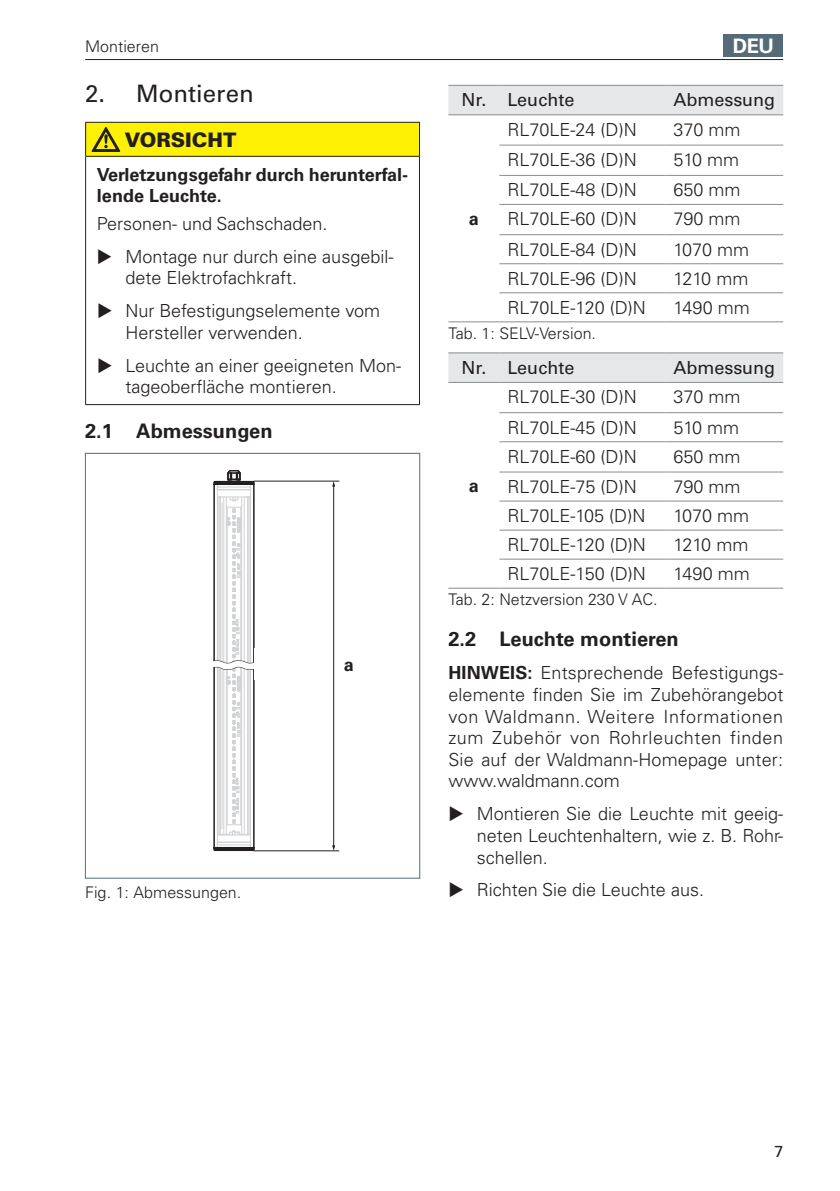
<style>
.page{position:relative;width:840px;height:1191px;background:#fff}
.page>*{position:absolute;margin:0;border:0;box-sizing:border-box;transform-origin:0 0}
.t1{font:24px "Univers LT Pro 55 Roman";color:#231f20}
.t2{font:700 20px "Univers LT Pro 65";color:#231f20}
.t3{font:900 20px "Univers LT Pro 75";color:#231f20}
.t4{font:700 20px "Univers LT Pro 65";color:#fff}
.t5{font:300 18px/21.6px "Univers LT Pro 45";color:#231f20}
.t6{font:700 18px/21.6px "Univers LT Pro 65";color:#231f20}
.t7{font:18px "Univers LT Pro 55 Roman";color:#231f20}
.t8{font:700 18px "Univers";color:#231f20}
.t9{font:300 16px "Univers LT Pro 45";color:#231f20}
.t10{font:16px "Univers LT Pro 55 Roman";color:#231f20}
.s1{font-family:"Univers LT Pro 65";font-weight:700}
</style>
<div class="page">
<hr style="left:85px;top:59px;width:697px;height:1px;background:#231f20">
<div style="left:723px;top:34px;width:59px;height:23px;background:#556c78"></div>
<div style="left:86px;top:122px;width:333px;height:34px;background:#fff103"></div>
<hr style="left:85px;top:122px;width:335px;height:1px;background:#231f20">
<hr style="left:85px;top:123px;width:1px;height:33px;background:#231f20">
<hr style="left:419px;top:123px;width:1px;height:33px;background:#231f20">
<hr style="left:85px;top:156px;width:335px;height:1px;background:#231f20">
<hr style="left:85px;top:157px;width:1px;height:247px;background:#231f20">
<hr style="left:419px;top:157px;width:1px;height:247px;background:#231f20">
<hr style="left:85px;top:404px;width:335px;height:1px;background:#231f20">
<svg style="left:91px;top:127px;width:29px;height:25px"></svg>
<hr style="left:221px;top:502px;width:1px;height:326px;background:#d1d2d4">
<hr style="left:247px;top:497px;width:1px;height:337px;background:#d1d2d4">
<hr style="left:248px;top:497px;width:1px;height:337px;background:#d1d2d4">
<hr style="left:249px;top:497px;width:1px;height:337px;background:#d1d2d4">
<hr style="left:241px;top:497px;width:1px;height:337px;background:#d1d2d4">
<hr style="left:220px;top:497px;width:1px;height:337px;background:#d1d2d4">
<hr style="left:219px;top:497px;width:1px;height:337px;background:#d1d2d4">
<hr style="left:226px;top:497px;width:1px;height:337px;background:#d1d2d4">
<hr style="left:250px;top:497px;width:1px;height:337px;background:#d1d2d4">
<hr style="left:217px;top:497px;width:1px;height:337px;background:#d1d2d4">
<hr style="left:244px;top:497px;width:1px;height:337px;background:#d1d2d4">
<hr style="left:223px;top:497px;width:1px;height:337px;background:#d1d2d4">
<svg style="left:213px;top:470px;width:41px;height:31px"></svg>
<hr style="left:213px;top:484px;width:2px;height:363px;background:#231f20">
<hr style="left:253px;top:484px;width:1px;height:363px;background:#231f20">
<svg style="left:213px;top:507px;width:42px;height:344px"></svg>
<div style="left:254px;top:648px;width:31px;height:31px;background:#fff"></div>
<hr style="left:333px;top:485px;width:1px;height:363px;background:#231f20">
<hr style="left:253px;top:850px;width:86px;height:1px;background:#231f20">
<hr style="left:253px;top:481px;width:86px;height:1px;background:#231f20">
<div style="left:85px;top:453px;width:335px;height:425px;border:1px solid #556c78"></div>
<div style="left:448px;top:86px;width:334px;height:28px;background:#e6e7e9"></div>
<hr style="left:448px;top:85px;width:51px;height:1px;background:#8a8c8f">
<hr style="left:499px;top:85px;width:166px;height:1px;background:#8a8c8f">
<hr style="left:665px;top:85px;width:117px;height:1px;background:#8a8c8f">
<hr style="left:665px;top:114px;width:117px;height:1px;background:#8a8c8f">
<hr style="left:499px;top:114px;width:166px;height:1px;background:#8a8c8f">
<hr style="left:499px;top:145px;width:166px;height:1px;background:#8a8c8f">
<hr style="left:499px;top:175px;width:166px;height:1px;background:#8a8c8f">
<hr style="left:499px;top:204px;width:166px;height:1px;background:#8a8c8f">
<hr style="left:499px;top:234px;width:166px;height:1px;background:#8a8c8f">
<hr style="left:499px;top:263px;width:166px;height:1px;background:#8a8c8f">
<hr style="left:499px;top:292px;width:166px;height:1px;background:#8a8c8f">
<hr style="left:499px;top:321px;width:166px;height:1px;background:#8a8c8f">
<hr style="left:448px;top:114px;width:51px;height:1px;background:#8a8c8f">
<hr style="left:665px;top:145px;width:117px;height:1px;background:#8a8c8f">
<hr style="left:665px;top:175px;width:117px;height:1px;background:#8a8c8f">
<hr style="left:665px;top:204px;width:117px;height:1px;background:#8a8c8f">
<hr style="left:665px;top:234px;width:117px;height:1px;background:#8a8c8f">
<hr style="left:665px;top:263px;width:117px;height:1px;background:#8a8c8f">
<hr style="left:665px;top:292px;width:117px;height:1px;background:#8a8c8f">
<hr style="left:665px;top:321px;width:117px;height:1px;background:#8a8c8f">
<hr style="left:448px;top:321px;width:51px;height:1px;background:#8a8c8f">
<div style="left:448px;top:353px;width:334px;height:29px;background:#e6e7e9"></div>
<hr style="left:448px;top:352px;width:51px;height:1px;background:#8a8c8f">
<hr style="left:499px;top:352px;width:166px;height:1px;background:#8a8c8f">
<hr style="left:665px;top:352px;width:117px;height:1px;background:#8a8c8f">
<hr style="left:665px;top:382px;width:117px;height:1px;background:#8a8c8f">
<hr style="left:499px;top:382px;width:166px;height:1px;background:#8a8c8f">
<hr style="left:499px;top:412px;width:166px;height:1px;background:#8a8c8f">
<hr style="left:499px;top:441px;width:166px;height:1px;background:#8a8c8f">
<hr style="left:499px;top:472px;width:166px;height:1px;background:#8a8c8f">
<hr style="left:499px;top:501px;width:166px;height:1px;background:#8a8c8f">
<hr style="left:499px;top:530px;width:166px;height:1px;background:#8a8c8f">
<hr style="left:499px;top:559px;width:166px;height:1px;background:#8a8c8f">
<hr style="left:499px;top:588px;width:166px;height:1px;background:#8a8c8f">
<hr style="left:448px;top:382px;width:51px;height:1px;background:#8a8c8f">
<hr style="left:665px;top:412px;width:117px;height:1px;background:#8a8c8f">
<hr style="left:665px;top:441px;width:117px;height:1px;background:#8a8c8f">
<hr style="left:665px;top:472px;width:117px;height:1px;background:#8a8c8f">
<hr style="left:665px;top:501px;width:117px;height:1px;background:#8a8c8f">
<hr style="left:665px;top:530px;width:117px;height:1px;background:#8a8c8f">
<hr style="left:665px;top:559px;width:117px;height:1px;background:#8a8c8f">
<hr style="left:665px;top:588px;width:117px;height:1px;background:#8a8c8f">
<hr style="left:448px;top:588px;width:51px;height:1px;background:#8a8c8f">
<p class="t9" style="left:85px;top:36px;width:75px">Montieren</p>
<p class="t4" style="left:732px;top:34px;width:43px">DEU</p>
<h1 class="t1" style="left:85px;top:79px;width:170px">2. Montieren</h1>
<p class="t3" style="left:125px;top:127px;width:113px">VORSICHT</p>
<p class="t6" style="left:97px;top:164px;width:312px">Verletzungsgefahr durch herunterfal&shy;lende Leuchte.</p>
<p class="t5" style="left:125px;top:207px;width:269px;line-height:33px;text-indent:-28px">Personen- und Sachschaden.<br>Montage nur durch eine ausgebil-</p>
<p class="t5" style="left:125px;top:261px;width:256px;line-height:33px">dete Elektrofachkraft.<br>Nur Befestigungselemente vom</p>
<p class="t5" style="left:125px;top:316px;width:277px;line-height:33px">Hersteller verwenden.<br>Leuchte an einer geeigneten Mon-</p>
<p class="t5" style="left:125px;top:376px;width:213px">tageoberfläche montieren.</p>
<p class="t2" style="left:85px;top:419px;width:189px">2.1 Abmessungen</p>
<p class="t7" style="left:461px;top:89px;width:114px">Nr. Leuchte</p>
<p class="t7" style="left:673px;top:89px;width:103px">Abmessung</p>
<p class="t5" style="left:507px;top:119px;width:131px">RL70LE-24 (D)N</p>
<p class="t5" style="left:673px;top:119px;width:69px">370 mm</p>
<p class="t5" style="left:507px;top:149px;width:131px">RL70LE-36 (D)N</p>
<p class="t5" style="left:673px;top:149px;width:67px">510 mm</p>
<p class="t5" style="left:507px;top:179px;width:131px">RL70LE-48 (D)N</p>
<p class="t5" style="left:673px;top:179px;width:69px">650 mm</p>
<p class="t5" style="left:507px;top:208px;width:131px">RL70LE-60 (D)N</p>
<p class="t5" style="left:673px;top:208px;width:69px">790 mm</p>
<p class="t5" style="left:507px;top:238px;width:131px">RL70LE-84 (D)N</p>
<p class="t5" style="left:673px;top:238px;width:77px">1070 mm</p>
<p class="t5" style="left:507px;top:268px;width:131px">RL70LE-96 (D)N</p>
<p class="t5" style="left:673px;top:268px;width:76px">1210 mm</p>
<p class="t5" style="left:507px;top:297px;width:140px">RL70LE-120 (D)N</p>
<p class="t5" style="left:673px;top:297px;width:78px">1490 mm</p>
<p class="t9" style="left:448px;top:323px;width:149px">Tab. 1: SELV-Version.</p>
<p class="t7" style="left:461px;top:357px;width:114px">Nr. Leuchte</p>
<p class="t7" style="left:673px;top:357px;width:103px">Abmessung</p>
<p class="t6" style="left:468px;top:208px;width:12px">a</p>
<p class="t5" style="left:507px;top:386px;width:131px">RL70LE-30 (D)N</p>
<p class="t5" style="left:673px;top:386px;width:69px">370 mm</p>
<p class="t5" style="left:507px;top:416px;width:131px">RL70LE-45 (D)N</p>
<p class="t5" style="left:673px;top:416px;width:67px">510 mm</p>
<p class="t5" style="left:507px;top:445px;width:131px">RL70LE-60 (D)N</p>
<p class="t5" style="left:673px;top:445px;width:69px">650 mm</p>
<p class="t5" style="left:507px;top:476px;width:131px">RL70LE-75 (D)N</p>
<p class="t5" style="left:673px;top:476px;width:69px">790 mm</p>
<p class="t5" style="left:507px;top:505px;width:139px">RL70LE-105 (D)N</p>
<p class="t5" style="left:673px;top:505px;width:77px">1070 mm</p>
<p class="t5" style="left:507px;top:534px;width:140px">RL70LE-120 (D)N</p>
<p class="t5" style="left:673px;top:534px;width:76px">1210 mm</p>
<p class="t5" style="left:507px;top:563px;width:140px">RL70LE-150 (D)N</p>
<p class="t5" style="left:673px;top:563px;width:78px">1490 mm</p>
<p class="t9" style="left:448px;top:590px;width:210px">Tab. 2: Netzversion 230 V AC.</p>
<p class="t2" style="left:448px;top:627px;width:232px">2.2 Leuchte montieren</p>
<p class="t5" style="left:448px;top:662px;width:336px;text-align:justify"><span class="s1">HINWEIS:</span> Entsprechende Befestigungs&shy;elemente finden Sie im Zubehörangebot von Waldmann. Weitere Informationen zum Zubehör von Rohrleuchten finden Sie auf der Waldmann-Homepage unter: www.waldmann.com</p>
<p class="t5" style="left:476px;top:803px;width:308px;text-align:justify">Montieren Sie die Leuchte mit geeig&shy;neten Leuchtenhaltern, wie z. B. Rohr&shy;schellen.</p>
<p class="t5" style="left:476px;top:879px;width:229px">Richten Sie die Leuchte aus.</p>
<p class="t6" style="left:468px;top:475px;width:12px">a</p>
<p class="t8" style="left:343px;top:654px;width:12px">a</p>
<p class="t9" style="left:85px;top:882px;width:157px">Fig. 1: Abmessungen.</p>
<p class="t10" style="left:773px;top:1141px;width:10px">7</p>
</div>
